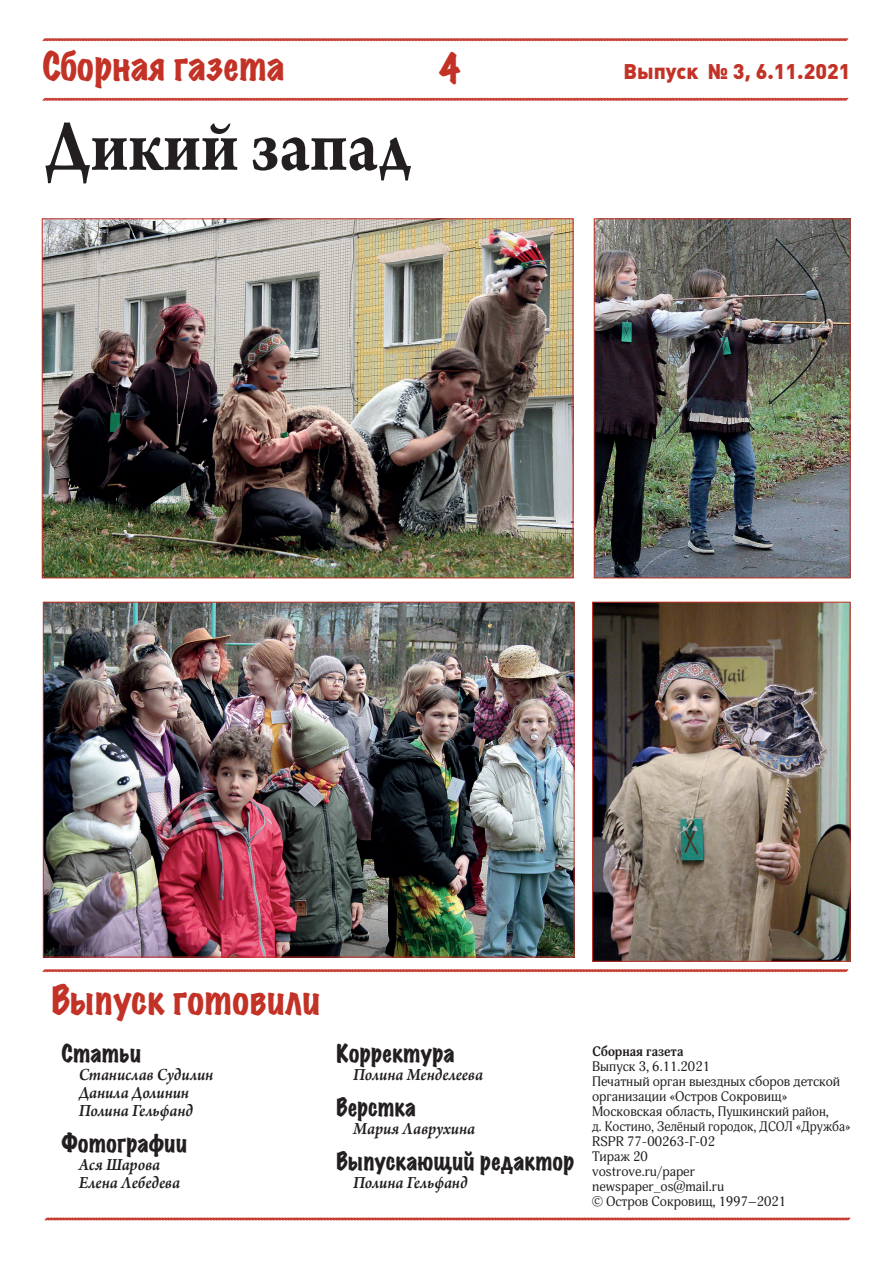
<style>
.page{position:relative;width:893px;height:1263px;background:#fff}
.page>*{position:absolute;margin:0;border:0;box-sizing:border-box;transform-origin:0 0}
.t1{font:700 78px "Arno Pro";color:#231f20;scale:.9 1}
.t2{font:expanded 35.85px "Marker Felt";color:#c33226;scale:.94 1}
.t3{font:expanded 35.85px "Marker Felt";color:#c33226;scale:.87 1}
.t4{font:expanded 22.5px "Marker Felt";color:#231f20;scale:.94 1}
.t5{font:expanded 22.5px "Marker Felt";color:#231f20;scale:.92 1}
.t6{font:expanded 22.5px "Marker Felt";color:#231f20;scale:.9 1}
.t7{font:900 21px "Plumb";color:#c33226}
.t8{font:italic 600 18px/18px "Arno Pro";letter-spacing:-.01em;color:#231f20;scale:.94 1}
.t9{font:13.5px/15px "Adonis";color:#231f20}
.t10{font:700 13.5px "Adonis";color:#231f20}
</style>
<div class="page">
<svg style="left:42px;top:38px;width:807px;height:4px;background:#d98179"></svg>
<svg style="left:42px;top:969px;width:807px;height:4px;background:#d98179"></svg>
<svg style="left:44px;top:1217px;width:807px;height:4px;background:#d98179"></svg>
<svg style="left:42px;top:97px;width:807px;height:4px;background:#d98179"></svg>
<img style="left:45px;top:604px;width:527px;height:351px">
<img style="left:44px;top:220px;width:527px;height:356px">
<img style="left:596px;top:220px;width:252px;height:356px">
<div style="left:594px;top:218px;width:256px;height:360px;border:1px solid #c33226"></div>
<img style="left:594px;top:604px;width:254px;height:356px">
<div style="left:592px;top:602px;width:258px;height:360px;border:1px solid #c33226"></div>
<h2 class="t2" style="left:43px;top:37px;width:259px">Сборная газета</h2>
<h2 class="t3" style="left:439px;top:40px;width:25px">4</h2>
<h1 class="t1" style="left:44px;top:101px;width:409px">Дикий запад</h1>
<h3 class="t7" style="left:623px;top:59px;width:228px">Выпуск № 3, 6.11.2021</h3>
<h2 class="t2" style="left:51px;top:972px;width:288px">Выпуск готовили</h2>
<h3 class="t4" style="left:62px;top:1036px;width:86px">Статьи</h3>
<h3 class="t8" style="left:79px;top:1066px;width:145px">Станислав Судилин<br>Данила Долинин<br>Полина Гельфанд</h3>
<h3 class="t4" style="left:62px;top:1126px;width:135px">Фотографии</h3>
<h3 class="t8" style="left:79px;top:1156px;width:109px">Ася Шарова<br>Елена Лебедева</h3>
<h3 class="t4" style="left:336px;top:1036px;width:128px">Корректура</h3>
<h3 class="t8" style="left:353px;top:1066px;width:140px">Полина Менделеева</h3>
<h3 class="t6" style="left:336px;top:1090px;width:90px">Верстка</h3>
<h3 class="t8" style="left:353px;top:1120px;width:131px">Мария Лаврухина</h3>
<h3 class="t5" style="left:336px;top:1144px;width:260px">Выпускающий редактор</h3>
<h3 class="t8" style="left:353px;top:1174px;width:123px">Полина Гельфанд</h3>
<p class="t10" style="left:592px;top:1044px;width:93px">Сборная газета</p>
<p class="t9" style="left:592px;top:1059px;width:260px">Выпуск 3, 6.11.2021<br>Печатный орган выездных сборов детской организации «Остров Сокровищ»<br>Московская область, Пушкинский район,<br>д. Костино, Зелёный городок, ДСОЛ «Дружба»<br>RSPR 77-00263-Г-02<br>Тираж 20<br>vostrove.ru/paper<br>newspaper_os@mail.ru<br>© Остров Сокровищ, 1997–2021</p>
</div>
